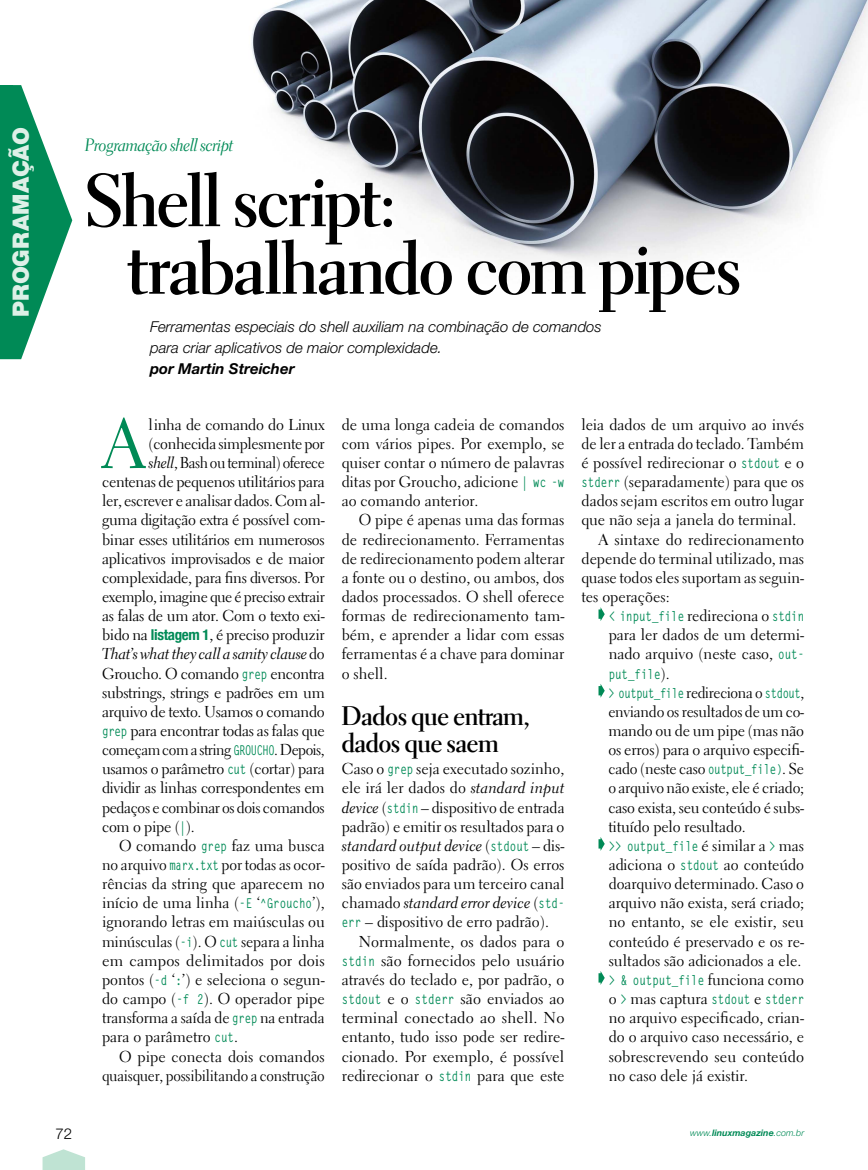
<style>
.page{position:relative;width:868px;height:1170px;background:#fff}
.page>*{position:absolute;margin:0;border:0;box-sizing:border-box;transform-origin:0 0}
.Título{font:75px/67.5px "Electra LT Std Bold Display";letter-spacing:-.01em;color:#000}
.Parágrafo___Capitula{font:70.2px "Electra LT Std";color:#008a56}
.Intertítulo{font:27px/27px "Electra LT Std Bold Display";color:#000}
.t1{font:900 22.5px "Helvetica Neue LT Std";letter-spacing:.005em;color:#ddf0e7}
.Introdução{font:18px "Electra LT Std Cursive Display";color:#008a56}
.Parágrafo{font:15.75px/19.2px "Electra LT Std";color:#000;text-align:justify}
.Parágrafo___Capitula-2{font:15.75px "Electra LT Std";letter-spacing:-.02em;color:#000}
.Parágrafo___Inicial{font:15.75px/19.2px "Electra LT Std";color:#000}
.Parágrafo___Capitula-3{font:15.75px "Electra LT Std Cursive";letter-spacing:-.02em;color:#000}
.Parágrafo___Capitula-4{font:15.75px "Electra LT Std";letter-spacing:-.02em;color:#000;scale:.96 1}
.Sumário{font:italic 300 15px/21px "Helvetica Neue LT Std";color:#000}
.Autor{font:italic 700 15px "Helvetica Neue LT Std";color:#000}
.t2{font:300 15px "Helvetica Neue LT Std";color:#000}
.Parágrafo-2{font:700 13.5px/19.2px "Letter Gothic Std";color:#008a56;scale:.8 1}
.Parágrafo-3{font:700 13.5px "Letter Gothic Std";letter-spacing:-.03em;color:#008a56;scale:.77 1}
.t3{font:italic 700 9px "Helvetica Neue LT Std";color:#008a56}
.s1{font-family:"Electra LT Std Cursive"}
.s2{font-family:"Helvetica Neue";font-weight:700;font-stretch:condensed;font-size:15px;color:#008a56}
.s3{font-family:"Electra LT Std"}
.s4{font-family:"Letter Gothic Std";font-weight:700;font-size:13.5px;color:#008a56}
.s5{font-family:"Electra LT Std";font-weight:400;font-size:15.75px;color:#000}
.s6{font-weight:300}
</style>
<div class="page">
<img style="left:251px;top:0;width:616px;height:265px">
<svg style="left:0;top:85px;width:72px;height:274px"></svg>
<svg style="left:43px;top:1149px;width:42px;height:20px"></svg>
<svg style="left:598px;top:607px;width:6px;height:14px"></svg>
<svg style="left:598px;top:684px;width:6px;height:13px"></svg>
<svg style="left:598px;top:837px;width:6px;height:13px"></svg>
<svg style="left:598px;top:971px;width:6px;height:13px"></svg>
<p class="t1" style="left:7px;top:317px;width:191px;rotate:-90deg">PROGRAMAÇÃO</p>
<p class="Introdução" style="left:85px;top:134px;width:150px">Programação shell script</p>
<p class="Título" style="left:128px;top:167px;width:615px;text-indent:-43px">Shell script:<br>trabalhando com pipes</p>
<p class="Sumário" style="left:150px;top:316px;width:453px">Ferramentas especiais do shell auxiliam na combinação de comandos para criar aplicativos de maior complexidade.</p>
<p class="Autor" style="left:150px;top:359px;width:146px">por Martin Streicher</p>
<p class="Parágrafo___Capitula" style="left:102px;top:401px;width:44px">A</p>
<p class="Parágrafo___Capitula-2" style="left:148px;top:414px;width:178px">linha de comando do Linux</p>
<p class="Parágrafo___Capitula-2" style="left:148px;top:434px;width:178px">(conhecida simplesmente por</p>
<p class="Parágrafo___Capitula-4" style="left:148px;top:453px;width:185px"><span class="s1">shell</span>, Bash ou terminal) oferece</p>
<p class="Parágrafo___Capitula-2" style="left:102px;top:472px;width:224px">centenas de pequenos utilitários para</p>
<p class="Parágrafo___Capitula-2" style="left:102px;top:491px;width:224px">ler, escrever e analisar dados. Com al-</p>
<p class="Parágrafo___Capitula-2" style="left:102px;top:510px;width:224px">guma digitação extra é possível com-</p>
<p class="Parágrafo___Capitula-2" style="left:102px;top:529px;width:224px">binar esses utilitários em numerosos</p>
<p class="Parágrafo___Capitula-2" style="left:102px;top:548px;width:224px">aplicativos improvisados e de maior</p>
<p class="Parágrafo___Capitula-2" style="left:102px;top:567px;width:224px">complexidade, para fins diversos. Por</p>
<p class="Parágrafo___Capitula-2" style="left:102px;top:587px;width:224px">exemplo, imagine que é preciso extrair</p>
<p class="Parágrafo___Capitula-2" style="left:102px;top:606px;width:224px">as falas de um ator. Com o texto exi-</p>
<p class="Parágrafo___Capitula-2" style="left:102px;top:625px;width:224px">bido na <span class="s2">listagem 1</span>, é preciso produzir</p>
<p class="Parágrafo___Capitula-3" style="left:102px;top:644px;width:224px">That’s what they call a sanity clause <span class="s3">do</span></p>
<p class="Parágrafo___Capitula-2" style="left:102px;top:663px;width:224px">Groucho. O comando <span class="s4">grep</span> encontra</p>
<p class="Parágrafo___Capitula-2" style="left:102px;top:682px;width:224px">substrings, strings e padrões em um</p>
<p class="Parágrafo___Capitula-2" style="left:102px;top:701px;width:224px">arquivo de texto. Usamos o comando</p>
<p class="Parágrafo___Capitula-2" style="left:102px;top:721px;width:224px"><span class="s4">grep</span> para encontrar todas as falas que</p>
<p class="Parágrafo___Capitula-2" style="left:102px;top:740px;width:224px">começam com a string <span class="s4">GROUCHO</span>. Depois,</p>
<p class="Parágrafo___Capitula-2" style="left:102px;top:759px;width:224px">usamos o parâmetro <span class="s4">cut</span> (cortar) para</p>
<p class="Parágrafo___Capitula-2" style="left:102px;top:778px;width:224px">dividir as linhas correspondentes em</p>
<p class="Parágrafo___Capitula-2" style="left:102px;top:797px;width:224px">pedaços e combinar os dois comandos</p>
<p class="Parágrafo___Capitula-2" style="left:102px;top:816px;width:94px">com o pipe (<span class="s4">|</span>).</p>
<p class="Parágrafo" style="left:102px;top:835px;width:224px;text-indent:17px">O comando <span class="s4">grep</span> faz uma busca no arquivo <span class="s4">marx.txt</span> por todas as ocor&shy;rências da string que aparecem no início de uma linha (<span class="s4">-E</span> ‘<span class="s4">^Groucho</span>’), ignorando letras em maiúsculas ou minúsculas (<span class="s4">-i</span>). O <span class="s4">cut</span> separa a linha em campos delimitados por dois pontos (<span class="s4">-d</span> ‘<span class="s4">:</span>’) e seleciona o segun&shy;do campo (<span class="s4">-f 2</span>). O operador pipe transforma a saída de <span class="s4">grep</span> na entrada para o parâmetro <span class="s4">cut</span>.</p>
<p class="Parágrafo" style="left:102px;top:1046px;width:224px;text-align:right">O pipe conecta dois comandos quaisquer, possibilitando a construção</p>
<p class="Parágrafo" style="left:342px;top:414px;width:224px">de uma longa cadeia de comandos com vários pipes. Por exemplo, se quiser contar o número de palavras ditas por Groucho, adicione <span class="s4">| wc -w </span>ao comando anterior.</p>
<p class="Parágrafo" style="left:342px;top:510px;width:224px;text-indent:17px">O pipe é apenas uma das formas de redirecionamento. Ferramentas de redirecionamento podem alterar a fonte ou o destino, ou ambos, dos dados processados. O shell oferece formas de redirecionamento tam&shy;bém, e aprender a lidar com essas ferramentas é a chave para dominar o shell.</p>
<p class="Intertítulo" style="left:342px;top:702px;width:189px">Dados que entram, dados que saem</p>
<p class="Parágrafo___Inicial" style="left:342px;top:759px;width:224px">Caso o <span class="s4">grep</span> seja executado sozinho, ele irá ler dados do <span class="s1">standard input device</span> (<span class="s4">stdin</span> – dispositivo de entrada padrão) e emitir os resultados para o <span class="s1">standard output device</span> (<span class="s4">stdout</span> – dis&shy;positivo de saída padrão). Os erros são enviados para um terceiro canal chamado <span class="s1">standard error device</span> (<span class="s4">std&shy;err</span> – dispositivo de erro padrão).</p>
<p class="Parágrafo" style="left:342px;top:931px;width:224px;text-indent:17px">Normalmente, os dados para o <span class="s4">stdin</span> são fornecidos pelo usuário através do teclado e, por padrão, o <span class="s4">stdout</span> e o <span class="s4">stderr</span> são enviados ao terminal conectado ao shell. No entanto, tudo isso pode ser redire&shy;cionado. Por exemplo, é possível redirecionar o <span class="s4">stdin</span> para que este</p>
<p class="Parágrafo" style="left:581px;top:414px;width:224px">leia dados de um arquivo ao invés de ler a entrada do teclado. Também é possível redirecionar o <span class="s4">stdout</span> e o <span class="s4">stderr</span> (separadamente) para que os dados sejam escritos em outro lugar que não seja a janela do terminal.</p>
<p class="Parágrafo" style="left:581px;top:529px;width:224px;text-indent:17px">A sintaxe do redirecionamento depende do terminal utilizado, mas quase todos eles suportam as seguin&shy;tes operações:</p>
<p class="Parágrafo-2" style="left:608px;top:607px;width:246px">&lt; input_file <span class="s5">redireciona o</span> stdin</p>
<p class="Parágrafo" style="left:608px;top:625px;width:197px">para ler dados de um determi&shy;nado arquivo (neste caso, <span class="s4">out-</span></p>
<p class="Parágrafo-2" style="left:608px;top:664px;width:78px">put_file<span class="s5">).</span></p>
<p class="Parágrafo-3" style="left:608px;top:684px;width:256px">&gt; output_file <span class="s5">redireciona o</span> stdout<span class="s5">,</span></p>
<p class="Parágrafo" style="left:608px;top:702px;width:197px">enviando os resultados de um co&shy;mando ou de um pipe (mas não os erros) para o arquivo especifi&shy;cado (neste caso <span class="s4">output_file)</span>. Se o arquivo não existe, ele é criado; caso exista, seu conteúdo é subs&shy;tituído pelo resultado.</p>
<p class="Parágrafo-2" style="left:608px;top:836px;width:246px">&gt;&gt; output_file <span class="s5">é similar a</span> &gt; <span class="s5">mas</span></p>
<p class="Parágrafo" style="left:608px;top:855px;width:197px">adiciona o <span class="s4">stdout</span> ao conteúdo doarquivo determinado. Caso o arquivo não exista, será criado; no entanto, se ele existir, seu conteúdo é preservado e os re&shy;sultados são adicionados a ele.</p>
<p class="Parágrafo-2" style="left:608px;top:970px;width:246px">&gt; &amp; output_file <span class="s5">funciona como o</span> &gt; <span class="s5">mas captura</span> stdout <span class="s5">e</span> stderr</p>
<p class="Parágrafo" style="left:608px;top:1008px;width:197px">no arquivo especificado, crian&shy;do o arquivo caso necessário, e sobrescrevendo seu conteúdo no caso dele já existir.</p>
<p class="t2" style="left:55px;top:1123px;width:18px">72</p>
<p class="t3" style="left:690px;top:1127px;width:115px"><span class="s6">www.</span>linuxmagazine<span class="s6">.com.br</span></p>
</div>
